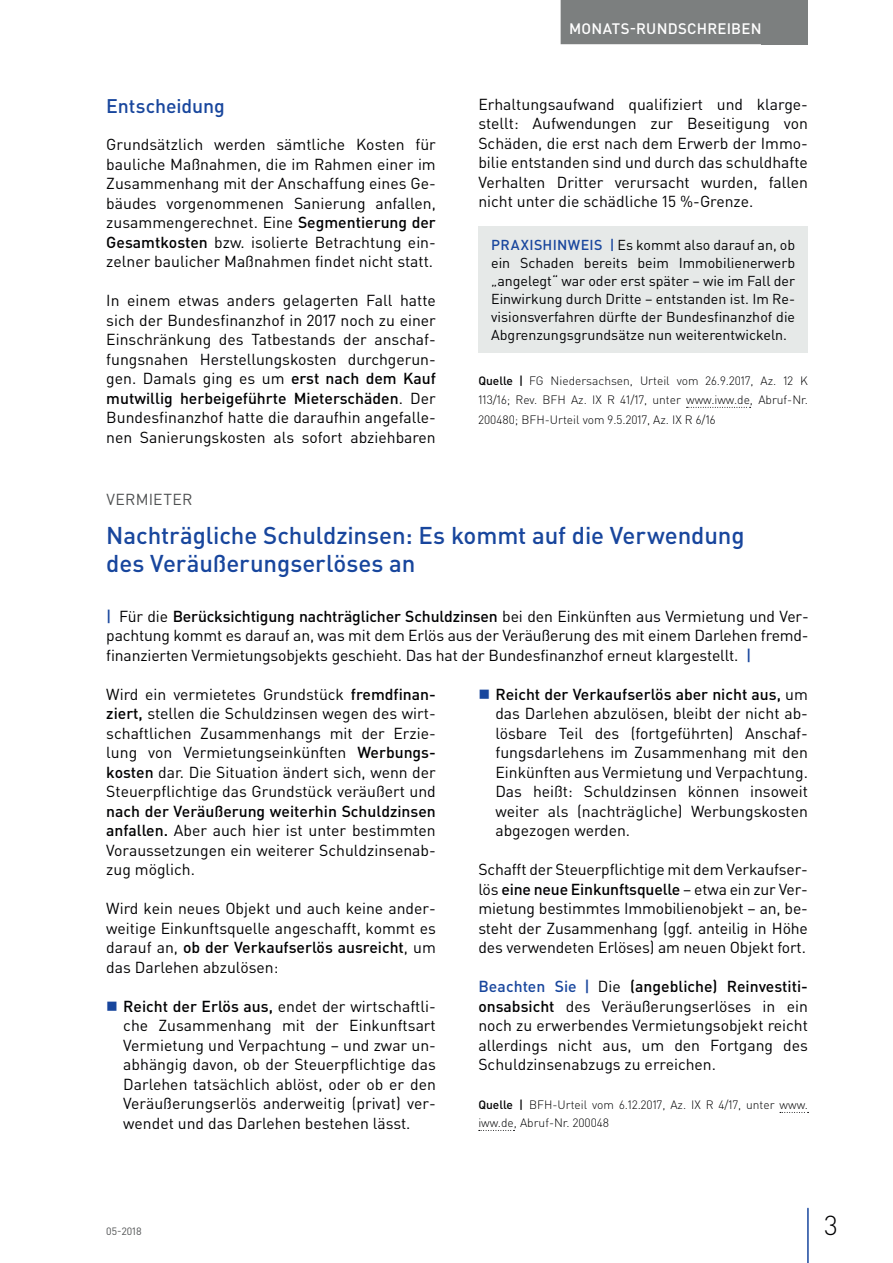
<style>
.page{position:relative;width:893px;height:1263px;background:#fff}
.page>*{position:absolute;margin:0;border:0;box-sizing:border-box;transform-origin:0 0}
.t1{font:300 27px "DIN Pro";color:#000002}
.t2{font:500 24px/28.5px "DIN Pro";letter-spacing:-.005em;color:#18469d}
.t3{font:500 19.5px "DIN Pro";letter-spacing:-.005em;color:#18469d}
.t4{font:15.75px/19.5px "DIN Pro";color:#000002;text-align:justify}
.t5{font:15.75px "DIN Pro";letter-spacing:.015em;color:#4f5152}
.t6{font:500 15px "DIN Pro";letter-spacing:.015em;color:#fff}
.t7{font:14.25px/18px "DIN Pro";color:#000002;text-align:justify}
.t8{font:300 12px/19.5px "DIN Pro";color:#000002;text-align:justify}
.t9{font:10.5px "DIN Pro";color:#4f5152}
.s1{font-weight:500}
.s2{font-weight:500;color:#18469d}
</style>
<div class="page">
<div style="left:762px;top:0;width:46px;height:44px;background:#7c7f7f"></div>
<hr style="left:807px;top:1208px;width:2px;height:55px;background:#18469d">
<div style="left:561px;top:0;width:209px;height:44px;background:#7c7f7f"></div>
<svg style="left:686px;top:407px;width:65px;height:1px"></svg>
<div style="left:478px;top:226px;width:330px;height:127px;background:#e6e9e8"></div>
<svg style="left:780px;top:1112px;width:28px;height:1px"></svg>
<svg style="left:479px;top:1130px;width:35px;height:1px"></svg>
<p class="t3" style="left:106px;top:92px;width:120px">Entscheidung</p>
<p class="t4" style="left:106px;top:134px;width:331px">Grundsätzlich werden sämtliche Kosten für bauliche Maßnahmen, die im Rahmen einer im Zusammenhang mit der Anschaffung eines Ge&shy;bäudes vorgenommenen Sanierung anfallen, zusammengerechnet. Eine <span class="s1">Segmentierung der Gesamtkosten</span> bzw. isolierte Betrachtung ein&shy;zelner baulicher Maßnahmen findet nicht statt.</p>
<p class="t4" style="left:106px;top:290px;width:331px">In einem etwas anders gelagerten Fall hatte sich der Bundesfinanzhof in 2017 noch zu einer Einschränkung des Tatbestands der anschaf&shy;fungsnahen Herstellungskosten durchgerun&shy;gen. Damals ging es um <span class="s1">erst nach dem Kauf mutwillig herbeigeführte Mieterschäden</span>. Der Bundesfinanzhof hatte die daraufhin angefalle&shy;nen Sanierungskosten als sofort abziehbaren</p>
<p class="t6" style="left:569px;top:18px;width:194px">MONATS-RUNDSCHREIBEN</p>
<p class="t4" style="left:478px;top:94px;width:331px">Erhaltungsaufwand qualifiziert und klarge&shy;stellt: Aufwendungen zur Beseitigung von Schäden, die erst nach dem Erwerb der Immo&shy;bilie entstanden sind und durch das schuldhafte Verhalten Dritter verursacht wurden, fallen nicht unter die schädliche 15 %-Grenze.</p>
<p class="t7" style="left:491px;top:235px;width:306px"><span class="s2">PRAXISHINWEIS |</span> Es kommt also darauf an, ob ein Schaden bereits beim Immobilienerwerb „angelegt“ war oder erst später – wie im Fall der Einwirkung durch Dritte – entstanden ist. Im Re&shy;visionsverfahren dürfte der Bundesfinanzhof die Abgrenzungsgrundsätze nun weiterentwickeln.</p>
<p class="t8" style="left:478px;top:370px;width:331px"><span class="s1">Quelle |</span> FG Niedersachsen, Urteil vom 26.9.2017, Az. 12 K 113/16; Rev. BFH Az. IX R 41/17, unter www.iww.de, Abruf-Nr.<br>200480; BFH-Urteil vom 9.5.2017, Az. IX R 6/16</p>
<p class="t5" style="left:106px;top:488px;width:88px">VERMIETER</p>
<h2 class="t2" style="left:106px;top:520px;width:640px">Nachträgliche Schuldzinsen: Es kommt auf die Verwendung des Veräußerungserlöses an</h2>
<p class="t4" style="left:106px;top:606px;width:704px"><span class="s2">|</span> Für die <span class="s1">Berücksichtigung nachträglicher Schuldzinsen</span> bei den Einkünften aus Vermietung und Ver&shy;pachtung kommt es darauf an, was mit dem Erlös aus der Veräußerung des mit einem Darlehen fremd&shy;finanzierten Vermietungsobjekts geschieht. Das hat der Bundesfinanzhof erneut klargestellt. <span class="s2">|</span></p>
<p class="t4" style="left:106px;top:684px;width:331px">Wird ein vermietetes Grundstück <span class="s1">fremdfinan&shy;ziert,</span> stellen die Schuldzinsen wegen des wirt&shy;schaftlichen Zusammenhangs mit der Erzie&shy;lung von Vermietungseinkünften <span class="s1">Werbungs&shy;kosten</span> dar. Die Situation ändert sich, wenn der Steuerpflichtige das Grundstück veräußert und</p>
<p class="t4" style="left:106px;top:801px;width:331px"><span class="s1">nach der Veräußerung weiterhin Schuldzinsen anfallen.</span> Aber auch hier ist unter bestimmten Voraussetzungen ein weiterer Schuldzinsenab&shy;zug möglich.</p>
<p class="t4" style="left:106px;top:898px;width:331px">Wird kein neues Objekt und auch keine ander&shy;weitige Einkunftsquelle angeschafft, kommt es darauf an, <span class="s1">ob der Verkaufserlös ausreicht</span>, um das Darlehen abzulösen:</p>
<p class="t4" style="left:123px;top:996px;width:314px"><span class="s1">Reicht der Erlös aus,</span> endet der wirtschaftli&shy;che Zusammenhang mit der Einkunftsart Vermietung und Verpachtung – und zwar un&shy;abhängig davon, ob der Steuerpflichtige das Darlehen tatsächlich ablöst, oder ob er den Veräußerungserlös anderweitig (privat) ver&shy;wendet und das Darlehen bestehen lässt.</p>
<p class="t4" style="left:495px;top:684px;width:314px"><span class="s1">Reicht der Verkaufserlös aber nicht aus,</span> um das Darlehen abzulösen, bleibt der nicht ab&shy;lösbare Teil des (fortgeführten) Anschaf&shy;fungsdarlehens im Zusammenhang mit den Einkünften aus Vermietung und Verpachtung.<br>Das heißt: Schuldzinsen können insoweit weiter als (nachträgliche) Werbungskosten abgezogen werden.</p>
<p class="t4" style="left:478px;top:859px;width:331px">Schafft der Steuerpflichtige mit dem Verkaufser&shy;lös <span class="s1">eine neue Einkunftsquelle</span> – etwa ein zur Ver&shy;mietung bestimmtes Immobilienobjekt – an, be&shy;steht der Zusammenhang (ggf. anteilig in Höhe des verwendeten Erlöses) am neuen Objekt fort.</p>
<p class="t4" style="left:478px;top:976px;width:331px"><span class="s2">Beachten Sie |</span> Die <span class="s1">(angebliche) Reinvestiti&shy;onsabsicht</span> des Veräußerungserlöses in ein noch zu erwerbendes Vermietungsobjekt reicht allerdings nicht aus, um den Fortgang des Schuldzinsenabzugs zu erreichen.</p>
<p class="t8" style="left:478px;top:1095px;width:331px;line-height:18px"><span class="s1">Quelle |</span> BFH-Urteil vom 6.12.2017, Az. IX R 4/17, unter www. iww.de, Abruf-Nr. 200048</p>
<p class="t9" style="left:106px;top:1224px;width:37px">05-2018</p>
<h1 class="t1" style="left:824px;top:1207px;width:15px">3</h1>
</div>
